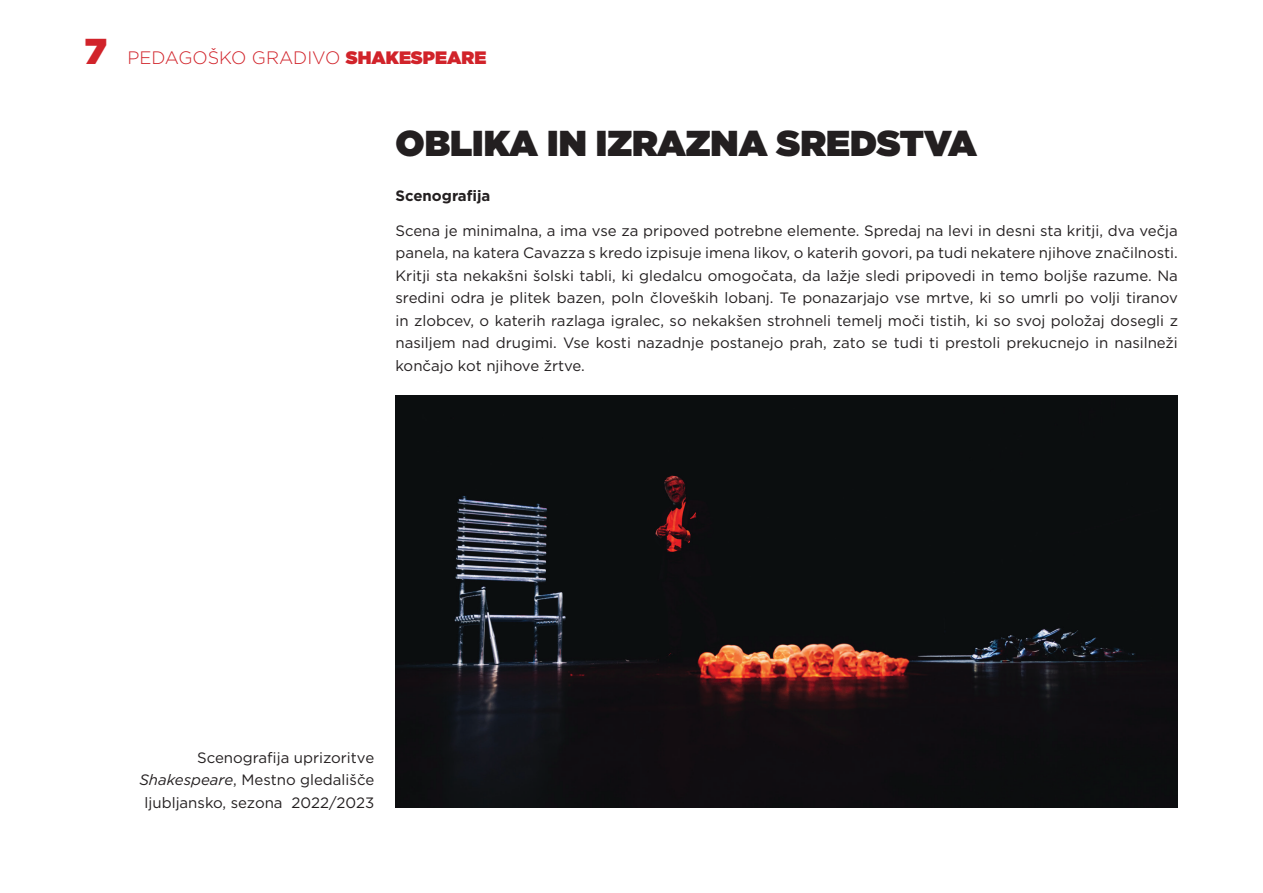
<style>
.page{position:relative;width:1263px;height:893px;background:#fff}
.page>*{position:absolute;margin:0;border:0;box-sizing:border-box;transform-origin:0 0}
.t1{font:900 36px "Gotham";color:#231f20}
.t2{font:300 18px "Gotham";color:#d1232a}
.t3{font:15px/22.5px "Gotham";color:#231f20;text-align:justify}
.t4{font:700 15px "Gotham";color:#231f20}
.s1{font-weight:900;font-size:36px}
.s2{font-weight:900}
.s3{font-style:italic}
</style>
<div class="page">
<img style="left:395px;top:395px;width:783px;height:413px">
<p class="t2" style="left:85px;top:46px;width:403px"><span class="s1">7</span> PEDAGOŠKO GRADIVO <span class="s2">SHAKESPEARE</span></p>
<h1 class="t1" style="left:395px;top:118px;width:583px">OBLIKA IN IZRAZNA SREDSTVA</h1>
<p class="t4" style="left:395px;top:186px;width:97px">Scenografija</p>
<p class="t3" style="left:395px;top:219px;width:784px">Scena je minimalna, a ima vse za pripoved potrebne elemente. Spredaj na levi in desni sta kritji, dva večja panela, na katera Cavazza s kredo izpisuje imena likov, o katerih govori, pa tudi nekatere njihove značilnosti.<br>Kritji sta nekakšni šolski tabli, ki gledalcu omogočata, da lažje sledi pripovedi in temo boljše razume. Na sredini odra je plitek bazen, poln človeških lobanj. Te ponazarjajo vse mrtve, ki so umrli po volji tiranov in zlobcev, o katerih razlaga igralec, so nekakšen strohneli temelj moči tistih, ki so svoj položaj dosegli z nasiljem nad drugimi. Vse kosti nazadnje postanejo prah, zato se tudi ti prestoli prekucnejo in nasilneži končajo kot njihove žrtve.</p>
<p class="t3" style="left:139px;top:746px;width:236px;text-align:right">Scenografija uprizoritve<br><span class="s3">Shakespeare</span>, Mestno gledališče ljubljansko, sezona 2022/2023</p>
</div>
